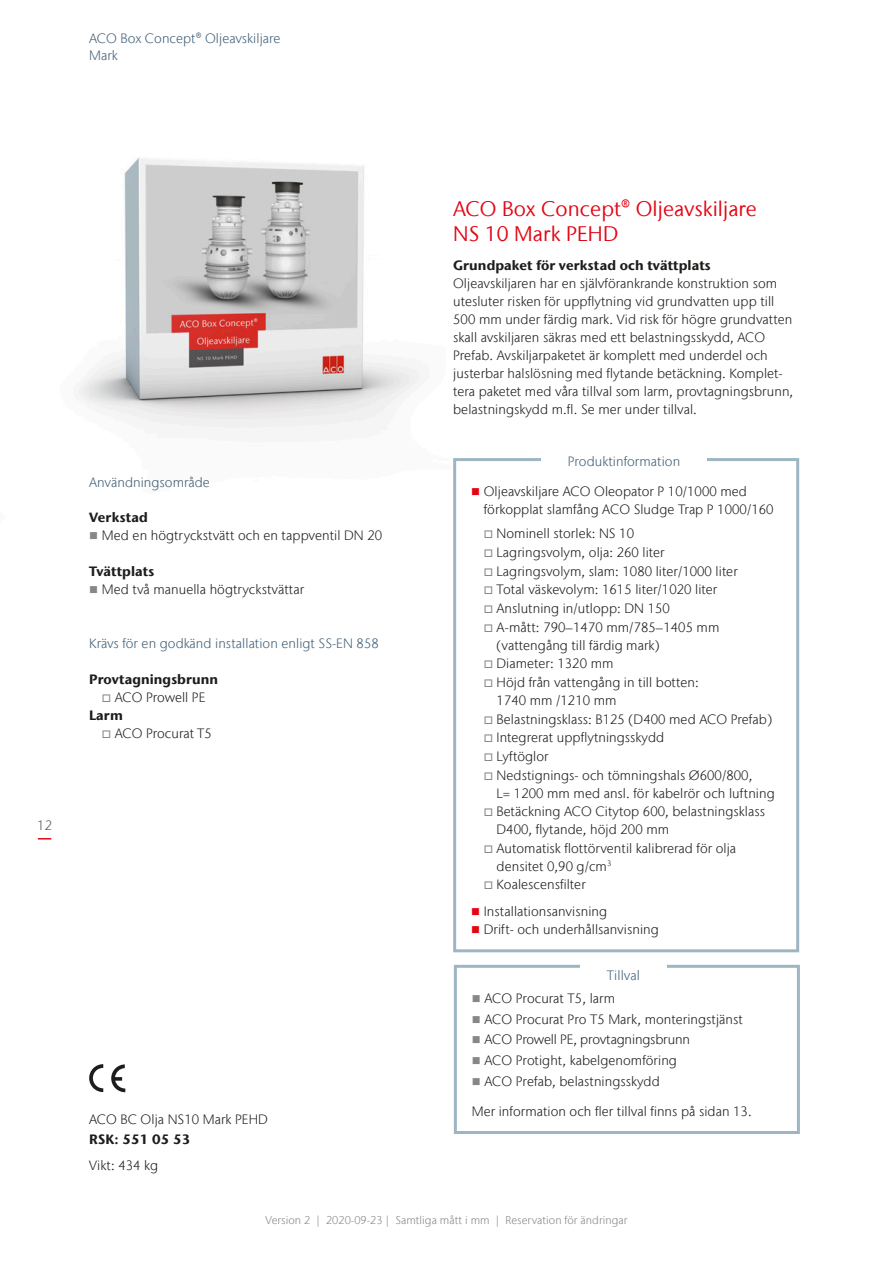
<style>
.page{position:relative;width:893px;height:1263px;background:#fff}
.page>*{position:absolute;margin:0;border:0;box-sizing:border-box;transform-origin:0 0}
.t1{font:21px/25.2px "Stone Sans IIITC Com";letter-spacing:.005em;color:#e30614}
.t2{font:300 13.5px/18px "Stone Sans IIITC Com";letter-spacing:.005em;color:#1d1d1b}
.t3{font:300 13.5px/17.9px "Stone Sans IIITC Com";letter-spacing:.005em;color:#415f77}
.t4{font:700 13.5px "Stone Sans IIITC Com";letter-spacing:.005em;color:#1d1d1b}
.t5{font:300 13.5px "Stone Sans IIITC Com";color:#575756}
.t6{font:300 11.25px "Stone Sans IIITC Com";letter-spacing:.005em;color:#878787}
.s1{color:#878787}
.s2{font-weight:700}
.s3{color:#e30614}
</style>
<div class="page">
<div style="left:453px;top:458px;width:346px;height:494px;border:3px solid #9eb6c4"></div>
<div style="left:541px;top:439px;width:166px;height:41px;background:#fff"></div>
<div style="left:454px;top:965px;width:346px;height:169px;border:3px solid #9eb6c4"></div>
<div style="left:580px;top:963px;width:87px;height:20px;background:#fff"></div>
<svg style="left:89px;top:1064px;width:14px;height:28px"></svg>
<svg style="left:111px;top:1064px;width:14px;height:28px"></svg>
<img style="left:78px;top:157px;width:411px;height:385px">
<svg style="left:38px;top:838px;width:13px;height:1px"></svg>
<p class="t3" style="left:89px;top:29px;width:193px">ACO Box Concept® Oljeavskiljare<br>Mark</p>
<p class="t5" style="left:37px;top:816px;width:16px">12</p>
<h1 class="t1" style="left:453px;top:196px;width:305px">ACO Box Concept® Oljeavskiljare<br>NS 10 Mark PEHD</h1>
<p class="t4" style="left:453px;top:257px;width:259px">Grundpaket för verkstad och tvättplats</p>
<p class="t2" style="left:453px;top:274px;width:342px">Oljeavskiljaren har en självförankrande konstruktion som utesluter risken för uppflytning vid grundvatten upp till 500 mm under färdig mark. Vid risk för högre grundvatten skall avskiljaren säkras med ett belastningsskydd, ACO Prefab. Avskiljarpaketet är komplett med underdel och justerbar halslösning med flytande betäckning. Komplet&shy;tera paketet med våra tillval som larm, provtagningsbrunn, belastningskydd m.fl. Se mer under tillval.</p>
<p class="t3" style="left:89px;top:474px;width:122px">Användningsområde</p>
<p class="t4" style="left:89px;top:509px;width:60px">Verkstad</p>
<p class="t2" style="left:89px;top:526px;width:294px"><span class="s1">■</span> Med en högtryckstvätt och en tappventil DN 20</p>
<p class="t4" style="left:89px;top:563px;width:67px">Tvättplats</p>
<p class="t2" style="left:89px;top:580px;width:217px"><span class="s1">■</span> Med två manuella högtryckstvättar</p>
<p class="t3" style="left:89px;top:634px;width:291px">Krävs för en godkänd installation enligt SS-EN 858</p>
<p class="t4" style="left:89px;top:671px;width:131px">Provtagningsbrunn</p>
<p class="t2" style="left:89px;top:688px;width:118px;text-indent:13px"><span class="s1">□</span> ACO Prowell PE<br><span class="s2">Larm</span></p>
<p class="t2" style="left:102px;top:724px;width:111px"><span class="s1">□</span> ACO Procurat T5</p>
<p class="t2" style="left:89px;top:1110px;width:180px">ACO BC Olja NS10 Mark PEHD</p>
<p class="t4" style="left:89px;top:1131px;width:103px">RSK: 551 05 53</p>
<p class="t2" style="left:89px;top:1156px;width:70px">Vikt: 434 kg</p>
<p class="t3" style="left:568px;top:453px;width:114px">Produktinformation</p>
<p class="t2" style="left:484px;top:482px;width:291px;text-indent:-13px"><span class="s3">■</span> Oljeavskiljare ACO Oleopator P 10/1000 med förkopplat slamfång ACO Sludge Trap P 1000/160</p>
<p class="t2" style="left:484px;top:524px;width:152px"><span class="s1">□</span> Nominell storlek: NS 10</p>
<p class="t2" style="left:484px;top:543px;width:182px"><span class="s1">□</span> Lagringsvolym, olja: 260 liter</p>
<p class="t2" style="left:484px;top:562px;width:255px"><span class="s1">□</span> Lagringsvolym, slam: 1080 liter/1000 liter</p>
<p class="t2" style="left:484px;top:580px;width:235px"><span class="s1">□</span> Total väskevolym: 1615 liter/1020 liter</p>
<p class="t2" style="left:484px;top:599px;width:188px"><span class="s1">□</span> Anslutning in/utlopp: DN 150</p>
<p class="t2" style="left:496px;top:618px;width:224px;text-indent:-13px"><span class="s1">□</span> A-mått: 790–1470 mm/785–1405 mm (vattengång till färdig mark)</p>
<p class="t2" style="left:484px;top:654px;width:131px"><span class="s1">□</span> Diameter: 1320 mm</p>
<p class="t2" style="left:496px;top:673px;width:204px;text-indent:-13px"><span class="s1">□</span> Höjd från vattengång in till botten:<br>1740 mm /1210 mm</p>
<p class="t2" style="left:484px;top:710px;width:290px"><span class="s1">□</span> Belastningsklass: B125 (D400 med ACO Prefab)</p>
<p class="t2" style="left:484px;top:728px;width:182px"><span class="s1">□</span> Integrerat uppflytningsskydd</p>
<p class="t2" style="left:484px;top:747px;width:66px"><span class="s1">□</span> Lyftöglor</p>
<p class="t2" style="left:496px;top:766px;width:280px;text-indent:-13px"><span class="s1">□</span> Nedstignings- och tömningshals Ø600/800,<br>L= 1200 mm med ansl. för kabelrör och luftning</p>
<p class="t2" style="left:496px;top:802px;width:270px;text-indent:-13px"><span class="s1">□</span> Betäckning ACO Citytop 600, belastningsklass<br>D400, flytande, höjd 200 mm</p>
<p class="t2" style="left:496px;top:839px;width:241px;text-indent:-13px"><span class="s1">□</span> Automatisk flottörventil kalibrerad för olja densitet 0,90 g/cm<sup>3</sup></p>
<p class="t2" style="left:484px;top:875px;width:103px"><span class="s1">□</span> Koalescensfilter</p>
<p class="t2" style="left:471px;top:902px;width:138px"><span class="s3">■</span> Installationsanvisning</p>
<p class="t2" style="left:471px;top:921px;width:189px"><span class="s3">■</span> Drift- och underhållsanvisning</p>
<p class="t3" style="left:607px;top:966px;width:35px">Tillval</p>
<p class="t2" style="left:472px;top:989px;width:145px"><span class="s1">■</span> ACO Procurat T5, larm</p>
<p class="t2" style="left:472px;top:1010px;width:273px"><span class="s1">■</span> ACO Procurat Pro T5 Mark, monteringstjänst</p>
<p class="t2" style="left:472px;top:1031px;width:220px"><span class="s1">■</span> ACO Prowell PE, provtagningsbrunn</p>
<p class="t2" style="left:472px;top:1051px;width:207px"><span class="s1">■</span> ACO Protight, kabelgenomföring</p>
<p class="t2" style="left:472px;top:1072px;width:190px"><span class="s1">■</span> ACO Prefab, belastningsskydd</p>
<p class="t2" style="left:472px;top:1102px;width:281px">Mer information och fler tillval finns på sidan 13.</p>
<p class="t6" style="left:265px;top:1213px;width:363px">Version 2 | 2020-09-23 | Samtliga mått i mm | Reservation för ändringar</p>
</div>
